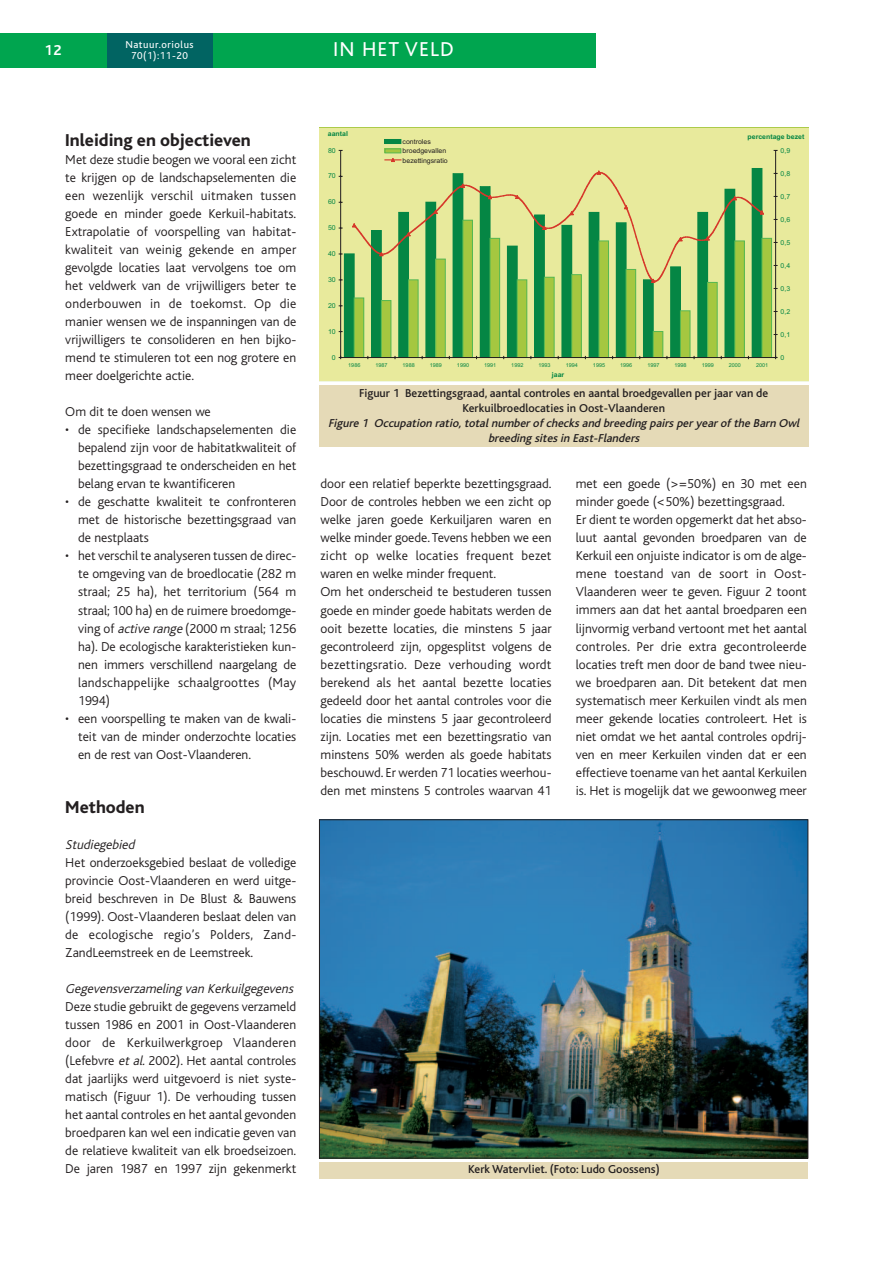
<style>
.page{position:relative;width:893px;height:1262px;background:#fff}
.page>*{position:absolute;margin:0;border:0;box-sizing:border-box;transform-origin:0 0}
.t1{font:21px "Bliss";letter-spacing:.05em;color:#fff}
.t2{font:800 18px "Bliss";color:#231f20}
.t3{font:700 15px "Bliss";color:#fff}
.t4{font:300 13.5px/18px "Bliss";color:#231f20;text-align:justify}
.t5{font:italic 300 13.5px "Bliss";color:#231f20}
.t6{font:500 12px/15px "Bliss";color:#231f20;text-align:center}
.t7{font:italic 500 12px/15px "Bliss";color:#231f20;text-align:center}
.t8{font:10.5px "Bliss";letter-spacing:.05em;color:#fff}
.t9{font:6.75px "Arial";color:#058644}
.t10{font:6.75px/9.4px "Arial";color:#231f20}
.t11{font:700 6.75px "Arial";color:#058644}
.t12{font:5.4px "Arial";color:#058644}
.s1{font-style:italic}
</style>
<div class="page">
<div style="left:213px;top:33px;width:382px;height:34px;background:#00a54f"></div>
<div style="left:106px;top:33px;width:107px;height:34px;background:#016462"></div>
<div style="left:0;top:33px;width:106px;height:34px;background:#00a54f"></div>
<img style="left:321px;top:821px;width:485px;height:335px">
<div style="left:319px;top:1162px;width:489px;height:16px;background:#e5dab7"></div>
<svg style="left:319px;top:128px;width:489px;height:253px;background:#b2cf7f"></svg>
<div style="left:319px;top:385px;width:489px;height:62px;background:#e5dab7"></div>
<p class="t3" style="left:45px;top:44px;width:19px">12</p>
<p class="t8" style="left:125px;top:41px;width:70px">Natuur.oriolus</p>
<p class="t8" style="left:131px;top:51px;width:58px">70(1):11-20</p>
<h1 class="t1" style="left:333px;top:42px;width:122px">IN HET VELD</h1>
<h2 class="t2" style="left:65px;top:134px;width:187px">Inleiding en objectieven</h2>
<p class="t4" style="left:65px;top:152px;width:232px">Met deze studie beogen we vooral een zicht te krijgen op de landschapselementen die een wezenlijk verschil uitmaken tussen goede en minder goede Kerkuil-habitats.<br>Extrapolatie of voorspelling van habitat&shy;kwaliteit van weinig gekende en amper gevolgde locaties laat vervolgens toe om het veldwerk van de vrijwilligers beter te onderbouwen in de toekomst. Op die manier wensen we de inspanningen van de vrijwilligers te consolideren en hen bijko&shy;mend te stimuleren tot een nog grotere en meer doelgerichte actie.</p>
<p class="t4" style="left:65px;top:404px;width:147px">Om dit te doen wensen we</p>
<p class="t4" style="left:78px;top:422px;width:220px;text-indent:-13px">• de specifieke landschapselementen die bepalend zijn voor de habitatkwaliteit of bezettingsgraad te onderscheiden en het belang ervan te kwantificeren</p>
<p class="t4" style="left:78px;top:494px;width:220px;text-indent:-13px">• de geschatte kwaliteit te confronteren met de historische bezettingsgraad van de nestplaats</p>
<p class="t4" style="left:78px;top:548px;width:220px;text-indent:-13px">• het verschil te analyseren tussen de direc&shy;te omgeving van de broedlocatie (282 m straal; 25 ha), het territorium (564 m straal; 100 ha) en de ruimere broedomge&shy;ving of <span class="s1">active range</span>(2000 m straal; 1256 ha). De ecologische karakteristieken kun&shy;nen immers verschillend naargelang de landschappelijke schaalgroottes (May 1994)</p>
<p class="t4" style="left:78px;top:710px;width:220px;text-indent:-13px">• een voorspelling te maken van de kwali&shy;teit van de minder onderzochte locaties en de rest van Oost-Vlaanderen.</p>
<h2 class="t2" style="left:65px;top:800px;width:81px">Methoden</h2>
<p class="t5" style="left:65px;top:839px;width:73px">Studiegebied</p>
<p class="t4" style="left:65px;top:854px;width:232px">Het onderzoeksgebied beslaat de volledige provincie Oost-Vlaanderen en werd uitge&shy;breid beschreven in De Blust &amp; Bauwens (1999). Oost-Vlaanderen beslaat delen van de ecologische regio’s Polders, Zand-ZandLeemstreek en de Leemstreek.</p>
<p class="t5" style="left:65px;top:983px;width:232px">Gegevensverzameling van Kerkuilgegevens</p>
<p class="t4" style="left:65px;top:998px;width:232px">Deze studie gebruikt de gegevens verzameld tussen 1986 en 2001 in Oost-Vlaanderen door de Kerkuilwerkgroep Vlaanderen (Lefebvre <span class="s1">et al.</span>2002). Het aantal controles dat jaarlijks werd uitgevoerd is niet syste&shy;matisch (Figuur 1). De verhouding tussen het aantal controles en het aantal gevonden broedparen kan wel een indicatie geven van de relatieve kwaliteit van elk broedseizoen.<br>De jaren 1987 en 1997 zijn gekenmerkt</p>
<p class="t11" style="left:328px;top:131px;width:22px">aantal</p>
<p class="t9" style="left:328px;top:148px;width:9px">80</p>
<p class="t10" style="left:402px;top:137px;width:47px">controles broedgevallen bezettingsratio</p>
<p class="t11" style="left:747px;top:134px;width:58px">percentage bezet</p>
<p class="t9" style="left:780px;top:148px;width:11px">0,9</p>
<p class="t9" style="left:328px;top:174px;width:9px">70</p>
<p class="t9" style="left:780px;top:171px;width:11px">0,8</p>
<p class="t9" style="left:328px;top:200px;width:9px">60</p>
<p class="t9" style="left:780px;top:194px;width:11px">0,7</p>
<p class="t9" style="left:780px;top:217px;width:11px">0,6</p>
<p class="t9" style="left:328px;top:225px;width:9px">50</p>
<p class="t9" style="left:780px;top:240px;width:11px">0,5</p>
<p class="t9" style="left:328px;top:251px;width:9px">40</p>
<p class="t9" style="left:780px;top:263px;width:11px">0,4</p>
<p class="t9" style="left:328px;top:277px;width:9px">30</p>
<p class="t9" style="left:780px;top:286px;width:11px">0,3</p>
<p class="t9" style="left:328px;top:303px;width:9px">20</p>
<p class="t9" style="left:780px;top:309px;width:11px">0,2</p>
<p class="t9" style="left:328px;top:329px;width:9px">10</p>
<p class="t9" style="left:780px;top:332px;width:11px">0,1</p>
<p class="t9" style="left:332px;top:355px;width:5px">0</p>
<p class="t9" style="left:780px;top:355px;width:5px">0</p>
<p class="t12" style="left:348px;top:363px;width:14px">1986</p>
<p class="t12" style="left:375px;top:363px;width:14px">1987</p>
<p class="t12" style="left:402px;top:363px;width:14px">1988</p>
<p class="t12" style="left:430px;top:363px;width:14px">1989</p>
<p class="t12" style="left:457px;top:363px;width:14px">1990</p>
<p class="t12" style="left:484px;top:363px;width:14px">1991</p>
<p class="t12" style="left:511px;top:363px;width:14px">1992</p>
<p class="t12" style="left:538px;top:363px;width:14px">1993</p>
<p class="t12" style="left:566px;top:363px;width:14px">1994</p>
<p class="t12" style="left:593px;top:363px;width:14px">1995</p>
<p class="t12" style="left:620px;top:363px;width:14px">1996</p>
<p class="t12" style="left:647px;top:363px;width:14px">1997</p>
<p class="t12" style="left:674px;top:363px;width:14px">1998</p>
<p class="t12" style="left:701px;top:363px;width:14px">1999</p>
<p class="t12" style="left:728px;top:363px;width:14px">2000</p>
<p class="t12" style="left:756px;top:363px;width:14px">2001</p>
<p class="t11" style="left:552px;top:372px;width:14px">jaar</p>
<p class="t6" style="left:359px;top:386px;width:410px">Figuur 1 Bezettingsgraad, aantal controles en aantal broedgevallen per jaar van de<br>Kerkuilbroedlocaties in Oost-Vlaanderen</p>
<p class="t7" style="left:328px;top:416px;width:475px">Figure 1 Occupation ratio,totalnumberof checks and breeding pairs peryearof the Barn Owl breeding sites in East-Flanders</p>
<p class="t4" style="left:320px;top:476px;width:232px;text-align:left">door een relatief beperkte bezettingsgraad.<br>Door de controles hebben we een zicht op welke jaren goede Kerkuiljaren waren en welke minder goede. Tevens hebben we een zicht op welke locaties frequent bezet waren en welke minder frequent.<br>Om het onderscheid te bestuderen tussen goede en minder goede habitats werden de ooit bezette locaties, die minstens 5 jaar gecontroleerd zijn, opgesplitst volgens de bezettingsratio. Deze verhouding wordt berekend als het aantal bezette locaties gedeeld door het aantal controles voor die locaties die minstens 5 jaar gecontroleerd zijn. Locaties met een bezettingsratio van minstens 50% werden als goede habitats beschouwd. Er werden 71 locaties weerhou&shy;den met minstens 5 controles waarvan 41</p>
<p class="t4" style="left:576px;top:476px;width:232px;text-align:left">met een goede (&gt;=50%) en 30 met een minder goede (&lt;50%) bezettingsgraad.<br>Er dient te worden opgemerkt dat het abso&shy;luut aantal gevonden broedparen van de Kerkuil een onjuiste indicator is om de alge&shy;mene toestand van de soort in Oost-Vlaanderen weer te geven. Figuur 2 toont immers aan dat het aantal broedparen een lijnvormig verband vertoont met het aantal controles. Per drie extra gecontroleerde locaties treft men door de band twee nieu&shy;we broedparen aan. Dit betekent dat men systematisch meer Kerkuilen vindt als men meer gekende locaties controleert. Het is niet omdat we het aantal controles opdrij&shy;ven en meer Kerkuilen vinden dat er een effectieve toename van het aantal Kerkuilen is. Het is mogelijk dat we gewoonweg meer</p>
<p class="t6" style="left:468px;top:1163px;width:193px">Kerk Watervliet. (Foto: Ludo Goossens)</p>
</div>
